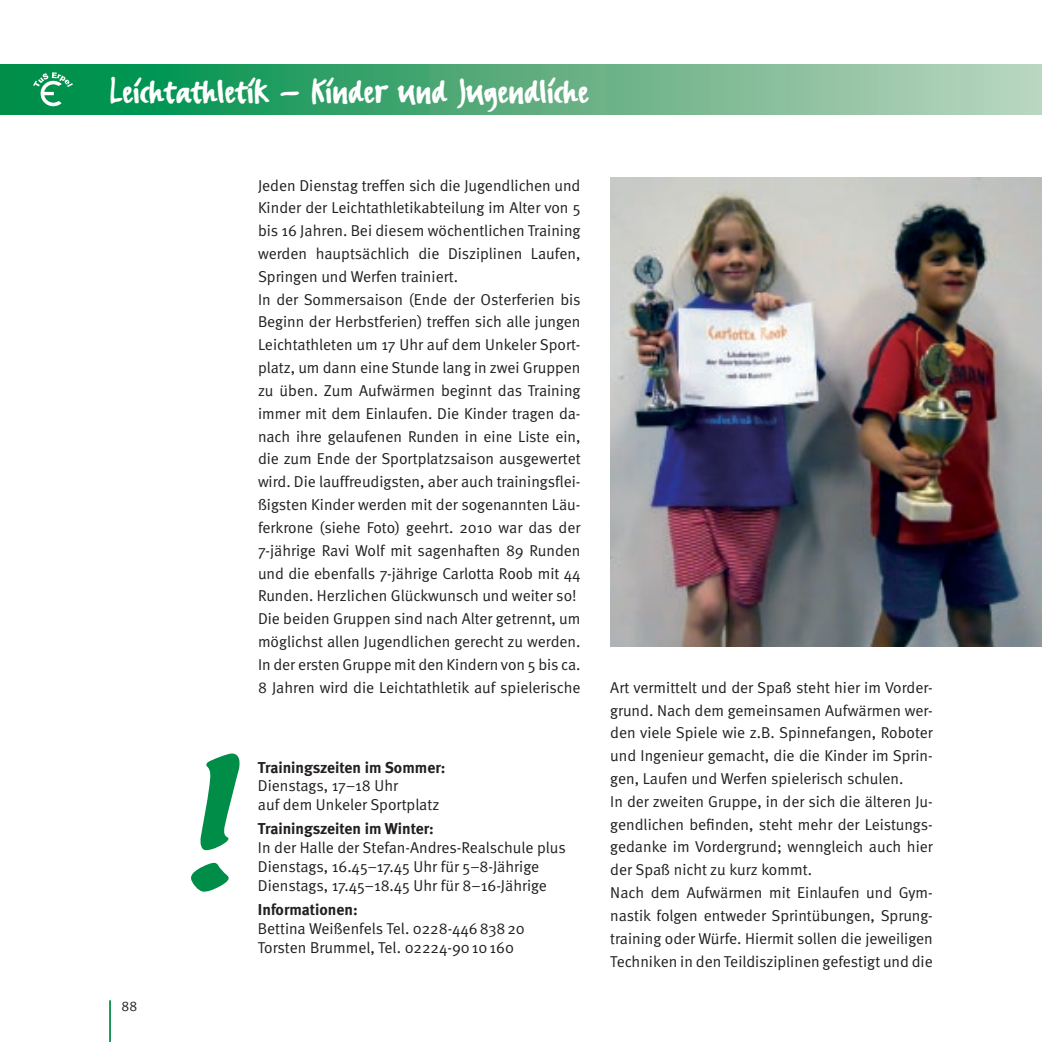
<style>
.page{position:relative;width:1042px;height:1042px;background:#fff}
.page>*{position:absolute;margin:0;border:0;box-sizing:border-box;transform-origin:0 0}
.t1{font:42px "FF Erikrighthand";color:#fff}
._01-Body{font:15.75px/22.8px "Meta Normal";color:#231f20;text-align:justify}
._01-Body-2{font:15.75px "Meta Bold LF";color:#231f20}
.t2{font:14px "Meta Normal LF";color:#231f20}
</style>
<div class="page">
<hr style="left:109px;top:1000px;width:2px;height:42px;background:#008d47">
<div style="left:0;top:64px;width:1042px;height:50px;background:linear-gradient(to right,#008a41,#bfd3bd)"></div>
<svg style="left:33px;top:72px;width:40px;height:34px"></svg>
<svg style="left:191px;top:753px;width:49px;height:138px"></svg>
<img style="left:610px;top:177px;width:432px;height:469px">
<p class="t1" style="left:109px;top:65px;width:481px">Leichtathletik – Kinder und Jugendliche</p>
<p class="t2" style="left:121px;top:998px;width:17px">88</p>
<p class="_01-Body" style="left:258px;top:173px;width:324px">Jeden Dienstag treffen sich die Jugendlichen und Kinder der Leichtathletikabteilung im Alter von 5 bis 16 Jahren. Bei diesem wöchentlichen Training werden hauptsächlich die Disziplinen Laufen, Springen und Werfen trainiert.</p>
<p class="_01-Body" style="left:258px;top:288px;width:324px">In der Sommersaison (Ende der Osterferien bis Beginn der Herbstferien) treffen sich alle jungen Leichtathleten um 17 Uhr auf dem Unkeler Sport&shy;platz, um dann eine Stunde lang in zwei Gruppen zu üben. Zum Aufwärmen beginnt das Training immer mit dem Einlaufen. Die Kinder tragen da&shy;nach ihre gelaufenen Runden in eine Liste ein, die zum Ende der Sportplatzsaison ausgewertet wird. Die lauffreudigsten, aber auch trainingsflei&shy;ßigsten Kinder werden mit der sogenannten Läu&shy;ferkrone (siehe Foto) geehrt. 2010 war das der 7-jährige Ravi Wolf mit sagenhaften 89 Runden und die ebenfalls 7-jährige Carlotta Roob mit 44<br>Runden. Herzlichen Glückwunsch und weiter so!</p>
<p class="_01-Body" style="left:258px;top:607px;width:324px">Die beiden Gruppen sind nach Alter getrennt, um möglichst allen Jugendlichen gerecht zu werden.<br>In der ersten Gruppe mit den Kindern von 5 bis ca.<br>8 Jahren wird die Leichtathletik auf spielerische</p>
<p class="_01-Body-2" style="left:258px;top:758px;width:189px">Trainingszeiten im Sommer:</p>
<p class="_01-Body" style="left:258px;top:776px;width:183px;line-height:18.9px">Dienstags, 17–18 Uhr<br>auf dem Unkeler Sportplatz</p>
<p class="_01-Body-2" style="left:258px;top:819px;width:177px">Trainingszeiten im Winter:</p>
<p class="_01-Body" style="left:258px;top:836px;width:309px">In der Halle der Stefan-Andres-Realschule plus</p>
<p class="_01-Body" style="left:258px;top:857px;width:291px;line-height:18.9px">Dienstags, 16.45–17.45 Uhr für 5–8-Jährige<br>Dienstags, 17.45–18.45 Uhr für 8–16-Jährige</p>
<p class="_01-Body-2" style="left:258px;top:900px;width:101px">Informationen:</p>
<p class="_01-Body" style="left:258px;top:918px;width:268px;line-height:18.9px">Bettina Weißenfels Tel. 0228-44683820<br>Torsten Brummel, Tel. 02224-9010160</p>
<p class="_01-Body" style="left:610px;top:675px;width:324px">Art vermittelt und der Spaß steht hier im Vorder&shy;grund. Nach dem gemeinsamen Aufwärmen wer&shy;den viele Spiele wie z.B. Spinnefangen, Roboter und Ingenieur gemacht, die die Kinder im Sprin&shy;gen, Laufen und Werfen spielerisch schulen.</p>
<p class="_01-Body" style="left:610px;top:790px;width:324px">In der zweiten Gruppe, in der sich die älteren Ju&shy;gendlichen befinden, steht mehr der Leistungs&shy;gedanke im Vordergrund; wenngleich auch hier der Spaß nicht zu kurz kommt.</p>
<p class="_01-Body" style="left:610px;top:881px;width:324px">Nach dem Aufwärmen mit Einlaufen und Gym&shy;nastik folgen entweder Sprintübungen, Sprung&shy;training oder Würfe. Hiermit sollen die jeweiligen Techniken in den Teildisziplinen gefestigt und die</p>
</div>
